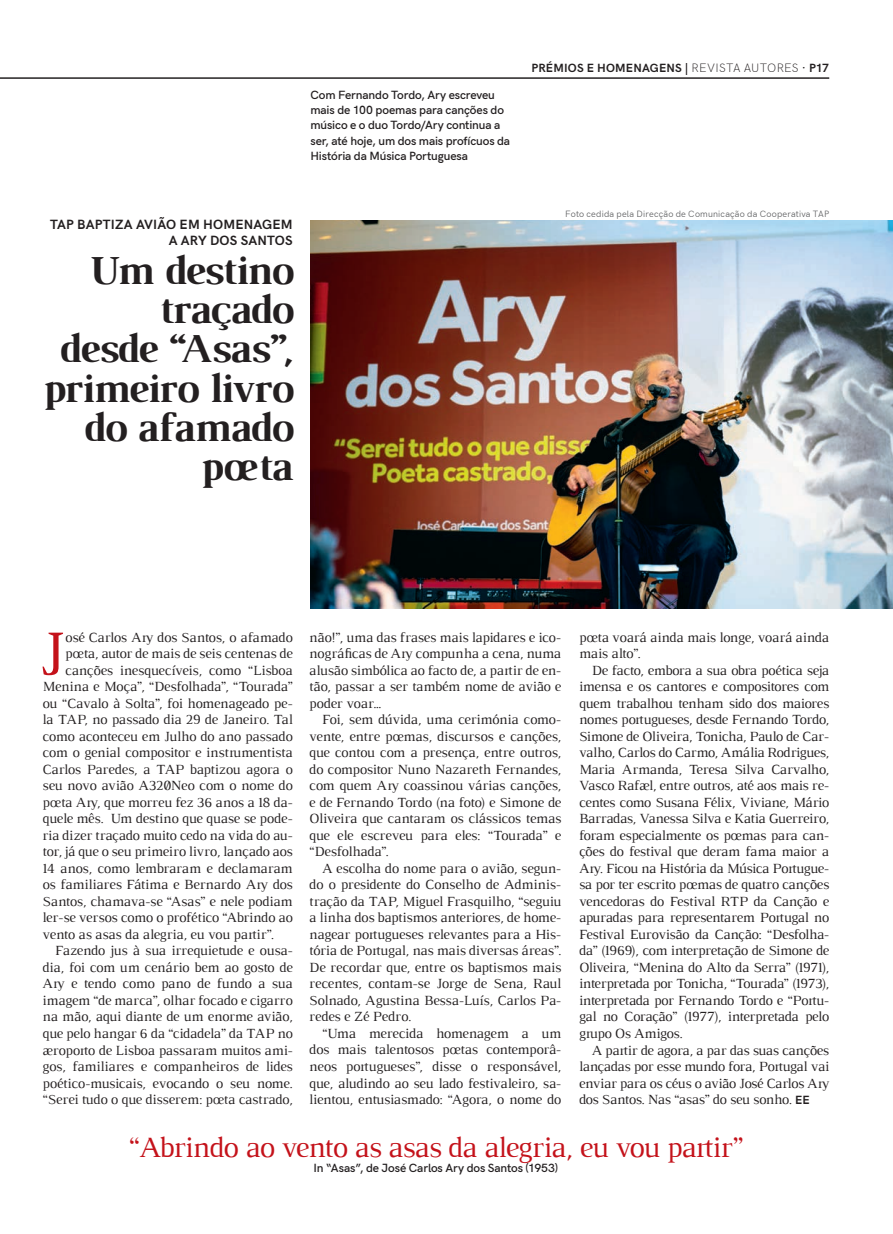
<style>
.page{position:relative;width:893px;height:1234px;background:#fff}
.page>*{position:absolute;margin:0;border:0;box-sizing:border-box;transform-origin:0 0}
.t1{font:65.7px "Luthier";color:#c4121a}
.t2{font:700 42px/39px "Luthier";letter-spacing:-.04em;color:#231f20;text-align:right}
.t3{font:30px "Luthier";letter-spacing:-.04em;color:#c4121a}
.t4{font:14.25px/16.5px "Luthier";letter-spacing:-.02em;color:#231f20;text-align:justify}
.t5{font:700 13.5px/16.5px "HK Grotesk";letter-spacing:.01em;color:#231f20;text-align:right}
.t6{font:600 12px/15px "HK Grotesk";letter-spacing:-.01em;color:#231f20}
.t7{font:700 12px "HK Grotesk";letter-spacing:.015em;color:#231f20}
.t8{font:9px "HK Grotesk";letter-spacing:.02em;color:#57585a}
.s1{font-weight:300}
.s2{font-family:"HK Grotesk";font-weight:700;font-size:12px}
</style>
<div class="page">
<hr style="left:0;top:78px;width:829px;height:1px;background:#231f20">
<img style="left:310px;top:220px;width:583px;height:388px">
<p class="t6" style="left:310px;top:89px;width:201px">Com Fernando Tordo, Ary escreveu mais de 100 poemas para canções do músico e o duo Tordo/Ary continua a ser, até hoje, um dos mais profícuos da História da Música Portuguesa</p>
<p class="t5" style="left:50px;top:217px;width:244px">TAP BAPTIZA AVIÃO EM HOMENAGEM<br>A ARY DOS SANTOS</p>
<h2 class="t2" style="left:42px;top:254px;width:252px">Um destino traçado<br>desde “Asas”, primeiro livro do afamado poeta</h2>
<p class="t7" style="left:531px;top:63px;width:299px">PRÉMIOS E HOMENAGENS | <span class="s1">REVISTA AUTORES ·</span> P17</p>
<p class="t8" style="left:565px;top:210px;width:265px">Foto cedida pela Direcção de Comunicação da Cooperativa TAP</p>
<h1 class="t1" style="left:38px;top:612px;width:28px">J</h1>
<p class="t4" style="left:65px;top:628px;width:229px">osé Carlos Ary dos Santos, o afamado</p>
<p class="t4" style="left:65px;top:644px;width:229px">poeta, autor de mais de seis centenas de</p>
<p class="t4" style="left:65px;top:661px;width:229px">canções inesquecíveis, como “Lisboa</p>
<p class="t4" style="left:43px;top:677px;width:252px">Menina e Moça”, “Desfolhada”, “Tourada”</p>
<p class="t4" style="left:43px;top:694px;width:252px">ou “Cavalo à Solta”, foi homenageado pe-</p>
<p class="t4" style="left:43px;top:710px;width:252px">la TAP, no passado dia 29 de Janeiro. Tal</p>
<p class="t4" style="left:43px;top:727px;width:252px">como aconteceu em Julho do ano passado</p>
<p class="t4" style="left:43px;top:744px;width:252px">com o genial compositor e instrumentista</p>
<p class="t4" style="left:43px;top:760px;width:252px">Carlos Paredes, a TAP baptizou agora o</p>
<p class="t4" style="left:43px;top:777px;width:252px">seu novo avião A320Neo com o nome do</p>
<p class="t4" style="left:43px;top:793px;width:252px">poeta Ary, que morreu fez 36 anos a 18 da-</p>
<p class="t4" style="left:43px;top:810px;width:252px">quele mês. Um destino que quase se pode-</p>
<p class="t4" style="left:43px;top:826px;width:252px">ria dizer traçado muito cedo na vida do au-</p>
<p class="t4" style="left:43px;top:843px;width:252px">tor, já que o seu primeiro livro, lançado aos</p>
<p class="t4" style="left:43px;top:859px;width:252px">14 anos, como lembraram e declamaram</p>
<p class="t4" style="left:43px;top:876px;width:252px">os familiares Fátima e Bernardo Ary dos</p>
<p class="t4" style="left:43px;top:892px;width:252px">Santos, chamava-se “Asas” e nele podiam</p>
<p class="t4" style="left:43px;top:909px;width:252px">ler-se versos como o profético “Abrindo ao</p>
<p class="t4" style="left:43px;top:925px;width:233px">vento as asas da alegria, eu vou partir”.</p>
<p class="t4" style="left:55px;top:942px;width:239px">Fazendo jus à sua irrequietude e ousa-</p>
<p class="t4" style="left:43px;top:958px;width:252px">dia, foi com um cenário bem ao gosto de</p>
<p class="t4" style="left:43px;top:975px;width:252px">Ary e tendo como pano de fundo a sua</p>
<p class="t4" style="left:43px;top:991px;width:252px">imagem “de marca”, olhar focado e cigarro</p>
<p class="t4" style="left:43px;top:1008px;width:252px">na mão, aqui diante de um enorme avião,</p>
<p class="t4" style="left:43px;top:1024px;width:252px">que pelo hangar 6 da “cidadela” da TAP no</p>
<p class="t4" style="left:43px;top:1041px;width:252px">aeroporto de Lisboa passaram muitos ami-</p>
<p class="t4" style="left:43px;top:1057px;width:252px">gos, familiares e companheiros de lides</p>
<p class="t4" style="left:43px;top:1074px;width:252px">poético-musicais, evocando o seu nome.</p>
<p class="t4" style="left:43px;top:1090px;width:252px">“Serei tudo o que disserem: poeta castrado,</p>
<p class="t4" style="left:309px;top:628px;width:254px">não!”, uma das frases mais lapidares e ico&shy;nográficas de Ary compunha a cena, numa alusão simbólica ao facto de, a partir de en&shy;tão, passar a ser também nome de avião e poder voar…</p>
<p class="t4" style="left:309px;top:711px;width:254px;text-indent:13px">Foi, sem dúvida, uma cerimónia como&shy;vente, entre poemas, discursos e canções, que contou com a presença, entre outros, do compositor Nuno Nazareth Fernandes, com quem Ary coassinou várias canções, e de Fernando Tordo (na foto) e Simone de Oliveira que cantaram os clássicos temas que ele escreveu para eles: “Tourada” e “Desfolhada”.</p>
<p class="t4" style="left:309px;top:859px;width:254px;text-indent:13px">A escolha do nome para o avião, segun&shy;do o presidente do Conselho de Adminis&shy;tração da TAP, Miguel Frasquilho, “seguiu a linha dos baptismos anteriores, de home&shy;nagear portugueses relevantes para a His&shy;tória de Portugal, nas mais diversas áreas”.<br>De recordar que, entre os baptismos mais recentes, contam-se Jorge de Sena, Raul Solnado, Agustina Bessa-Luís, Carlos Pa&shy;redes e Zé Pedro.</p>
<p class="t4" style="left:309px;top:1024px;width:254px;text-indent:13px">“Uma merecida homenagem a um dos mais talentosos poetas contemporâ&shy;neos portugueses”, disse o responsável, que, aludindo ao seu lado festivaleiro, sa&shy;lientou, entusiasmado: “Agora, o nome do</p>
<p class="t4" style="left:579px;top:628px;width:252px">poeta voará ainda mais longe, voará ainda mais alto”.</p>
<p class="t4" style="left:579px;top:661px;width:252px;text-indent:13px">De facto, embora a sua obra poética seja imensa e os cantores e compositores com quem trabalhou tenham sido dos maiores nomes portugueses, desde Fernando Tordo, Simone de Oliveira, Tonicha, Paulo de Car&shy;valho, Carlos do Carmo, Amália Rodrigues, Maria Armanda, Teresa Silva Carvalho, Vasco Rafael, entre outros, até aos mais re&shy;centes como Susana Félix, Viviane, Mário Barradas, Vanessa Silva e Katia Guerreiro, foram especialmente os poemas para can&shy;ções do festival que deram fama maior a Ary. Ficou na História da Música Portugue&shy;sa por ter escrito poemas de quatro canções vencedoras do Festival RTP da Canção e apuradas para representarem Portugal no Festival Eurovisão da Canção: “Desfolha&shy;da” (1969), com interpretação de Simone de Oliveira, “Menina do Alto da Serra” (1971), interpretada por Tonicha, “Tourada” (1973), interpretada por Fernando Tordo e “Portu&shy;gal no Coração” (1977), interpretada pelo grupo Os Amigos.</p>
<p class="t4" style="left:579px;top:1041px;width:252px;text-indent:13px">A partir de agora, a par das suas canções lançadas por esse mundo fora, Portugal vai enviar para os céus o avião José Carlos Ary dos Santos. Nas “asas” do seu sonho. <span class="s2">EE</span></p>
<h3 class="t3" style="left:128px;top:1127px;width:616px">“Abrindo ao vento as asas da alegria, eu vou partir”</h3>
<p class="t6" style="left:314px;top:1160px;width:246px">In “Asas”, de José Carlos Ary dos Santos (1953)</p>
</div>
